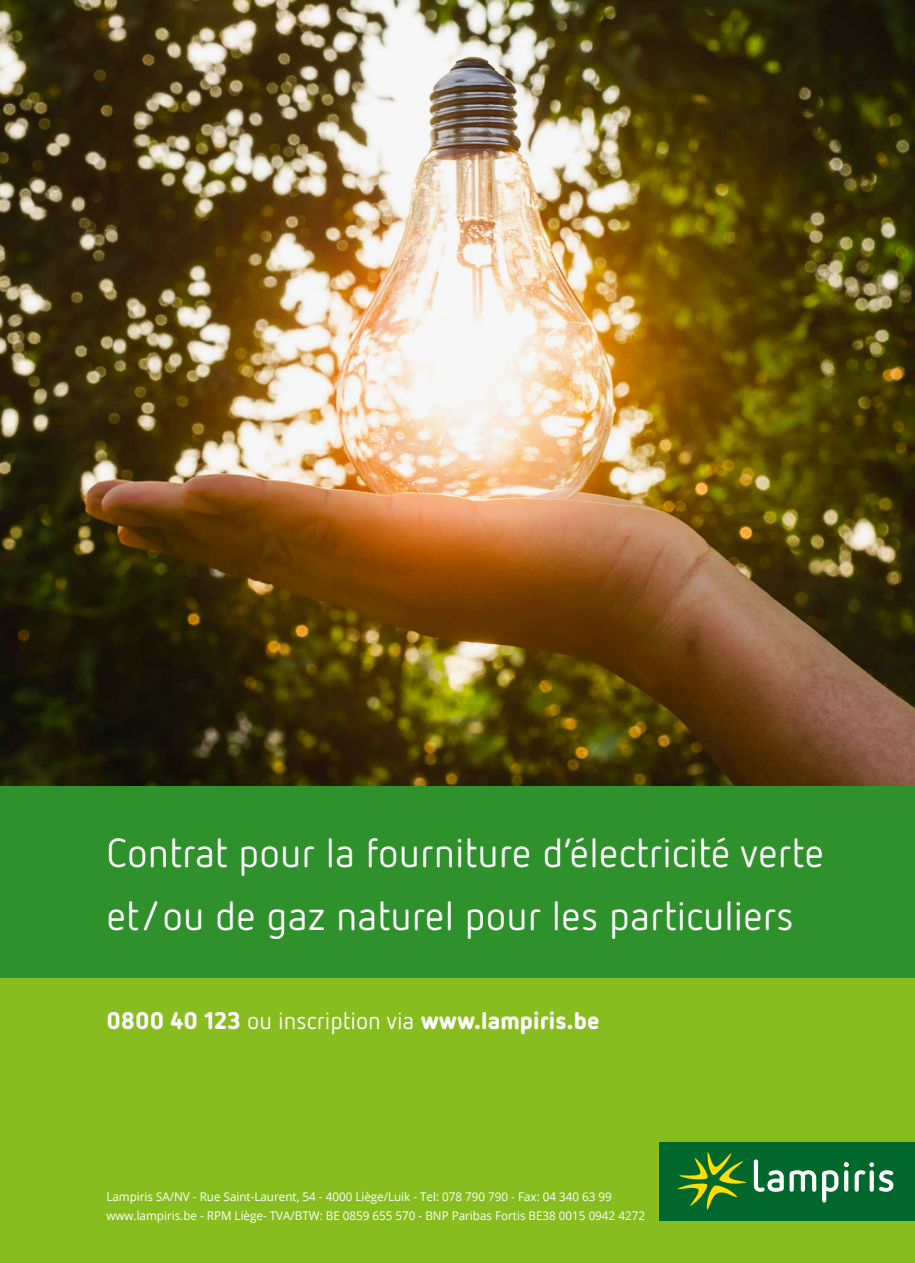
<style>
.page{position:relative;width:915px;height:1263px;background:#fff}
.page>*{position:absolute;margin:0;border:0;box-sizing:border-box;transform-origin:0 0}
.t1{font:40.5px/63px "Netto OT";color:#fff}
.t2{font:900 24px "Netto OT";color:#fff}
.t3{font:12px/19.5px "Open Sans";color:#fff}
.s1{font-weight:400}
</style>
<div class="page">
<div style="left:0;top:0;width:914px;height:1263px;background:#88bd1f"></div>
<img style="left:0;top:0;width:914px;height:787px">
<div style="left:0;top:787px;width:914px;height:191px;background:#2e912c"></div>
<div style="left:659px;top:1141px;width:255px;height:79px;background:#00682d"></div>
<svg style="left:677px;top:1152px;width:69px;height:58px"></svg>
<svg style="left:789px;top:1162px;width:59px;height:40px"></svg>
<svg style="left:854px;top:1162px;width:39px;height:30px"></svg>
<svg style="left:753px;top:1159px;width:30px;height:33px"></svg>
<h1 class="t1" style="left:106px;top:820px;width:719px">Contrat pour la fourniture d’électricité verte et/ou de gaz naturel pour les particuliers</h1>
<h2 class="t2" style="left:106px;top:1005px;width:495px">0800 40 123 <span class="s1">ou inscription via</span> www.lampiris.be</h2>
<p class="t3" style="left:106px;top:1186px;width:540px">Lampiris SA/NV - Rue Saint-Laurent, 54 - 4000 Liège/Luik - Tel: 078 790 790 - Fax: 04 340 63 99 www.lampiris.be - RPM Liège- TVA/BTW: BE 0859 655 570 - BNP Paribas Fortis BE38 0015 0942 4272</p>
</div>
